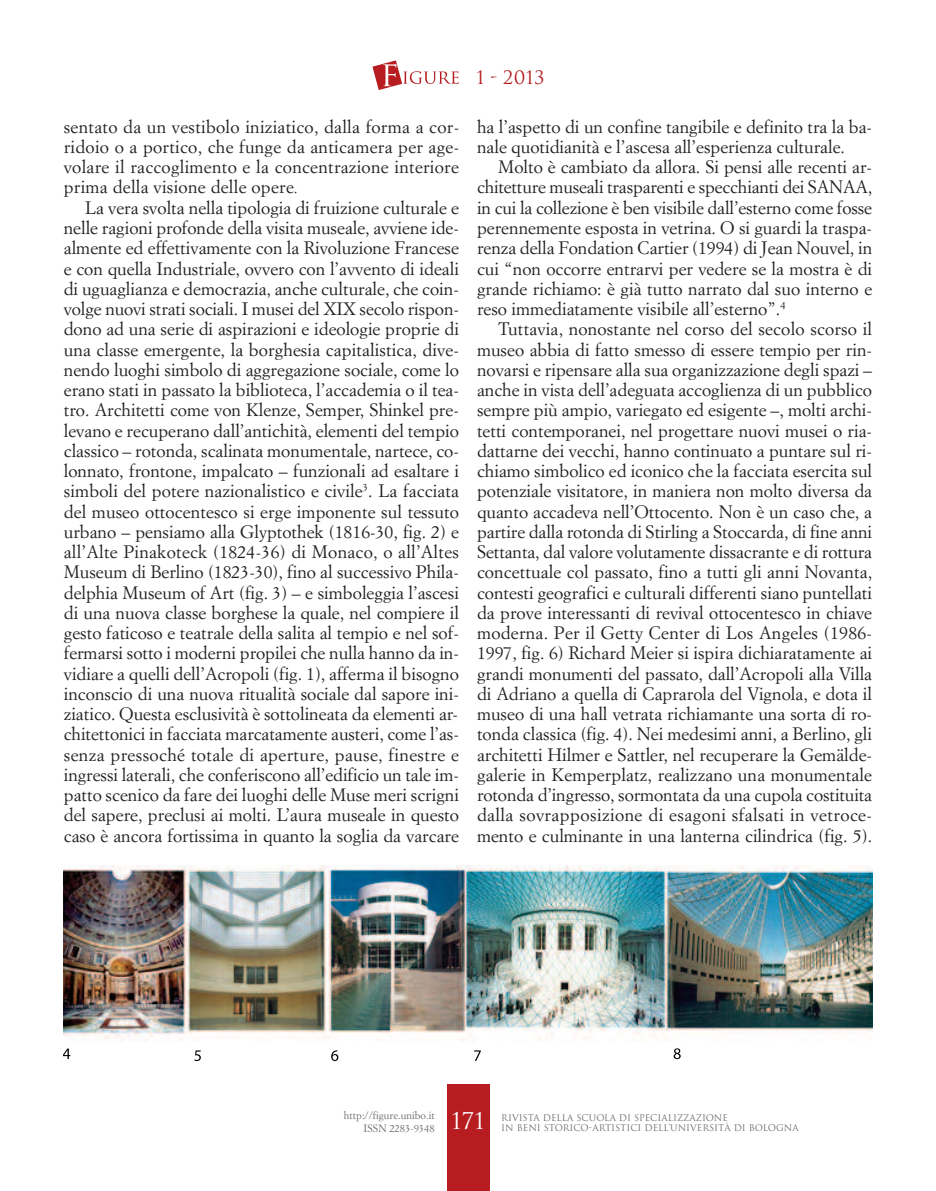
<style>
.page{position:relative;width:936px;height:1191px;background:#fff}
.page>*{position:absolute;margin:0;border:0;box-sizing:border-box;transform-origin:0 0}
.t1{font:22.5px "Trajan";color:#fff}
.t2{font:18px "Trajan";color:#b61c20}
.t3{font:17.7px/20.2px "Simoncini Garamond";color:#231f20;text-align:justify}
.t4{font:10.5px/12.6px "Simoncini Garamond";color:#6c6d70;text-align:right}
.t5{font:9px/10.8px "Trajan";color:#6c6d70}
.s1{font-style:italic}
</style>
<div class="page">
<div style="left:446px;top:1084px;width:43px;height:107px;background:#b61c20"></div>
<svg style="left:372px;top:60px;width:87px;height:30px"></svg>
<img style="left:64px;top:865px;width:808px;height:176px">
<img style="left:64px;top:1048px;width:7px;height:11px">
<img style="left:194px;top:1050px;width:7px;height:11px">
<img style="left:331px;top:1050px;width:8px;height:11px">
<img style="left:474px;top:1050px;width:7px;height:11px">
<img style="left:673px;top:1048px;width:8px;height:12px">
<p class="t3" style="left:64px;top:118px;width:397px">sentato da un vestibolo iniziatico, dalla forma a cor&shy;ridoio o a portico, che funge da anticamera per age&shy;volare il raccoglimento e la concentrazione interiore prima della visione delle opere<span class="s1">.</span></p>
<p class="t3" style="left:64px;top:199px;width:396px;text-indent:21px">La vera svolta nella tipologia di fruizione culturale e nelle ragioni profonde della visita museale, avviene ide&shy;almente ed effettivamente con la Rivoluzione Francese e con quella Industriale, ovvero con l’avvento di ideali di uguaglianza e democrazia, anche culturale, che coin&shy;volge nuovi strati sociali. I musei del XIX secolo rispon&shy;dono ad una serie di aspirazioni e ideologie proprie di una classe emergente, la borghesia capitalistica, dive&shy;nendo luoghi simbolo di aggregazione sociale, come lo erano stati in passato la biblioteca, l’accademia o il tea&shy;tro. Architetti come von Klenze, Semper, Shinkel pre&shy;levano e recuperano dall’antichità, elementi del tempio classico – rotonda, scalinata monumentale, nartece, co&shy;lonnato, frontone, impalcato – funzionali ad esaltare i simboli del potere nazionalistico e civile<sup>3</sup>. La facciata del museo ottocentesco si erge imponente sul tessuto urbano – pensiamo alla Glyptothek (1816-30, fig. 2) e all’Alte Pinakoteck (1824-36) di Monaco, o all’Altes Museum di Berlino (1823-30), fino al successivo Phila&shy;delphia Museum of Art (fig. 3) – e simboleggia l’ascesi di una nuova classe borghese la quale, nel compiere il gesto faticoso e teatrale della salita al tempio e nel sof&shy;fermarsi sotto i moderni propilei che nulla hanno da in&shy;vidiare a quelli dell’Acropoli (fig. 1), afferma il bisogno inconscio di una nuova ritualità sociale dal sapore ini&shy;ziatico. Questa esclusività è sottolineata da elementi ar&shy;chitettonici in facciata marcatamente austeri, come l’as&shy;senza pressoché totale di aperture, pause, finestre e ingressi laterali, che conferiscono all’edificio un tale im&shy;patto scenico da fare dei luoghi delle Muse meri scrigni del sapere, preclusi ai molti. L’aura museale in questo caso è ancora fortissima in quanto la soglia da varcare</p>
<p class="t2" style="left:476px;top:68px;width:70px">1 - 2013</p>
<p class="t3" style="left:477px;top:118px;width:396px">ha l’aspetto di un confine tangibile e definito tra la ba&shy;nale quotidianità e l’ascesa all’esperienza culturale.</p>
<p class="t3" style="left:477px;top:158px;width:396px;text-indent:21px">Molto è cambiato da allora. Si pensi alle recenti ar&shy;chitetture museali trasparenti e specchianti dei SANAA, in cui la collezione è ben visibile dall’esterno come fosse perennemente esposta in vetrina. O si guardi la traspa&shy;renza della Fondation Cartier (1994) di Jean Nouvel, in cui “non occorre entrarvi per vedere se la mostra è di grande richiamo: è già tutto narrato dal suo interno e reso immediatamente visibile all’esterno”.<sup>4</sup></p>
<p class="t3" style="left:477px;top:320px;width:396px;text-indent:21px">Tuttavia, nonostante nel corso del secolo scorso il museo abbia di fatto smesso di essere tempio per rin&shy;novarsi e ripensare alla sua organizzazione degli spazi – anche in vista dell’adeguata accoglienza di un pubblico sempre più ampio, variegato ed esigente –, molti archi&shy;tetti contemporanei, nel progettare nuovi musei o ria&shy;dattarne dei vecchi, hanno continuato a puntare sul ri&shy;chiamo simbolico ed iconico che la facciata esercita sul potenziale visitatore, in maniera non molto diversa da quanto accadeva nell’Ottocento. Non è un caso che, a partire dalla rotonda di Stirling a Stoccarda, di fine anni Settanta, dal valore volutamente dissacrante e di rottura concettuale col passato, fino a tutti gli anni Novanta, contesti geografici e culturali differenti siano puntellati da prove interessanti di revival ottocentesco in chiave moderna. Per il Getty Center di Los Angeles (1986- 1997, fig. 6) Richard Meier si ispira dichiaratamente ai grandi monumenti del passato, dall’Acropoli alla Villa di Adriano a quella di Caprarola del Vignola, e dota il museo di una hall vetrata richiamante una sorta di ro&shy;tonda classica (fig. 4). Nei medesimi anni, a Berlino, gli architetti Hilmer e Sattler, nel recuperare la Gemälde&shy;galerie in Kemperplatz, realizzano una monumentale rotonda d’ingresso, sormontata da una cupola costituita dalla sovrapposizione di esagoni sfalsati in vetroce&shy;mento e culminante in una lanterna cilindrica (fig. 5).</p>
<p class="t4" style="left:344px;top:1110px;width:92px">http://figure.unibo.it<br>ISSN 2283-9348</p>
<p class="t1" style="left:451px;top:1107px;width:35px">171</p>
<p class="t5" style="left:501px;top:1112px;width:299px">RIVISTA DELLA SCUOLA DI SPECIALIZZAZIONE<br>IN BENI STORICO-ARTISTICI DELL’UNIVERSITÀ DI BOLOGNA</p>
</div>
